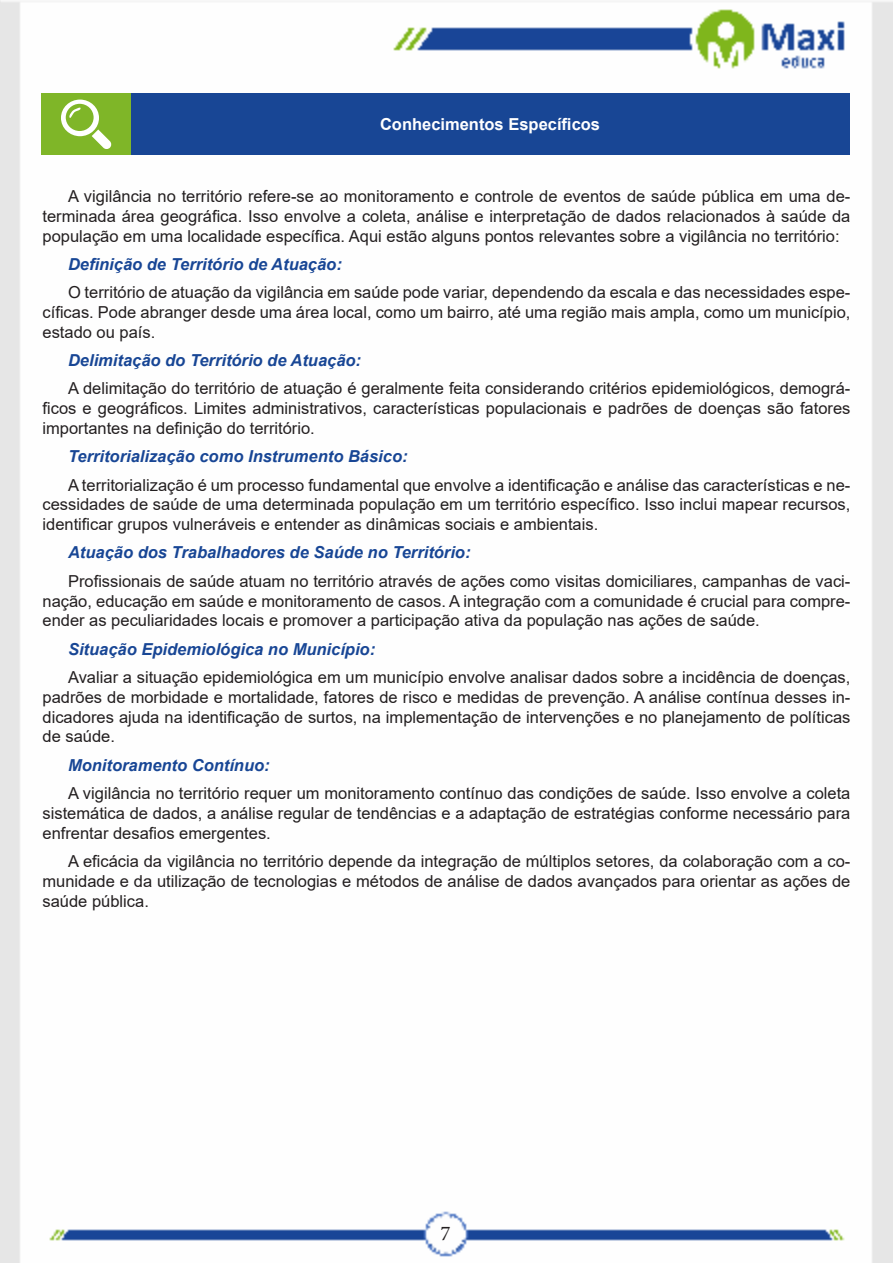
<style>
.page{position:relative;width:893px;height:1263px;background:#fff}
.page>*{position:absolute;margin:0;border:0;box-sizing:border-box;transform-origin:0 0}
.t1{font:21px "Minion Pro";color:#231f20}
.TEXTO_BASE{font:16.5px/19.8px "Arial";color:#231f20;text-align:justify}
.TEXTO_BASE-2{font:italic 700 16.5px "Arial";color:#184695}
.Titulo_de_Caixa{font:700 16.5px "Arial";color:#fff}
</style>
<div class="page">
<img style="left:0;top:0;width:893px;height:1263px">
<div style="left:41px;top:94px;width:90px;height:61px;background:#7fb628"></div>
<div style="left:131px;top:94px;width:718px;height:61px;background:#184695"></div>
<svg style="left:61px;top:100px;width:51px;height:49px"></svg>
<p class="Titulo_de_Caixa" style="left:380px;top:113px;width:222px">Conhecimentos Específicos</p>
<p class="TEXTO_BASE" style="left:43px;top:186px;width:809px;text-indent:26px">A vigilância no território refere-se ao monitoramento e controle de eventos de saúde pública em uma de&shy;terminada área geográfica. Isso envolve a coleta, análise e interpretação de dados relacionados à saúde da população em uma localidade específica. Aqui estão alguns pontos relevantes sobre a vigilância no território:</p>
<p class="TEXTO_BASE-2" style="left:68px;top:253px;width:275px">Definição de Território de Atuação:</p>
<p class="TEXTO_BASE" style="left:43px;top:282px;width:809px;text-indent:26px">O território de atuação da vigilância em saúde pode variar, dependendo da escala e das necessidades espe&shy;cíficas. Pode abranger desde uma área local, como um bairro, até uma região mais ampla, como um município, estado ou país.</p>
<p class="TEXTO_BASE-2" style="left:68px;top:349px;width:295px">Delimitação do Território de Atuação:</p>
<p class="TEXTO_BASE" style="left:43px;top:379px;width:809px;text-indent:26px">A delimitação do território de atuação é geralmente feita considerando critérios epidemiológicos, demográ&shy;ficos e geográficos. Limites administrativos, características populacionais e padrões de doenças são fatores importantes na definição do território.</p>
<p class="TEXTO_BASE-2" style="left:68px;top:445px;width:341px">Territorialização como Instrumento Básico:</p>
<p class="TEXTO_BASE" style="left:43px;top:475px;width:809px;text-indent:26px">A territorialização é um processo fundamental que envolve a identificação e análise das características e ne&shy;cessidades de saúde de uma determinada população em um território específico. Isso inclui mapear recursos, identificar grupos vulneráveis e entender as dinâmicas sociais e ambientais.</p>
<p class="TEXTO_BASE-2" style="left:68px;top:542px;width:404px">Atuação dos Trabalhadores de Saúde no Território:</p>
<p class="TEXTO_BASE" style="left:43px;top:571px;width:809px;text-indent:26px">Profissionais de saúde atuam no território através de ações como visitas domiciliares, campanhas de vaci&shy;nação, educação em saúde e monitoramento de casos. A integração com a comunidade é crucial para compre&shy;ender as peculiaridades locais e promover a participação ativa da população nas ações de saúde.</p>
<p class="TEXTO_BASE-2" style="left:68px;top:638px;width:309px">Situação Epidemiológica no Município:</p>
<p class="TEXTO_BASE" style="left:43px;top:667px;width:809px;text-indent:26px">Avaliar a situação epidemiológica em um município envolve analisar dados sobre a incidência de doenças, padrões de morbidade e mortalidade, fatores de risco e medidas de prevenção. A análise contínua desses in&shy;dicadores ajuda na identificação de surtos, na implementação de intervenções e no planejamento de políticas de saúde.</p>
<p class="TEXTO_BASE-2" style="left:68px;top:754px;width:203px">Monitoramento Contínuo:</p>
<p class="TEXTO_BASE" style="left:43px;top:783px;width:809px;text-indent:26px">A vigilância no território requer um monitoramento contínuo das condições de saúde. Isso envolve a coleta sistemática de dados, a análise regular de tendências e a adaptação de estratégias conforme necessário para enfrentar desafios emergentes.</p>
<p class="TEXTO_BASE" style="left:43px;top:851px;width:809px;text-indent:26px">A eficácia da vigilância no território depende da integração de múltiplos setores, da colaboração com a co&shy;munidade e da utilização de tecnologias e métodos de análise de dados avançados para orientar as ações de saúde pública.</p>
<p class="t1" style="left:440px;top:1219px;width:12px">7</p>
</div>
